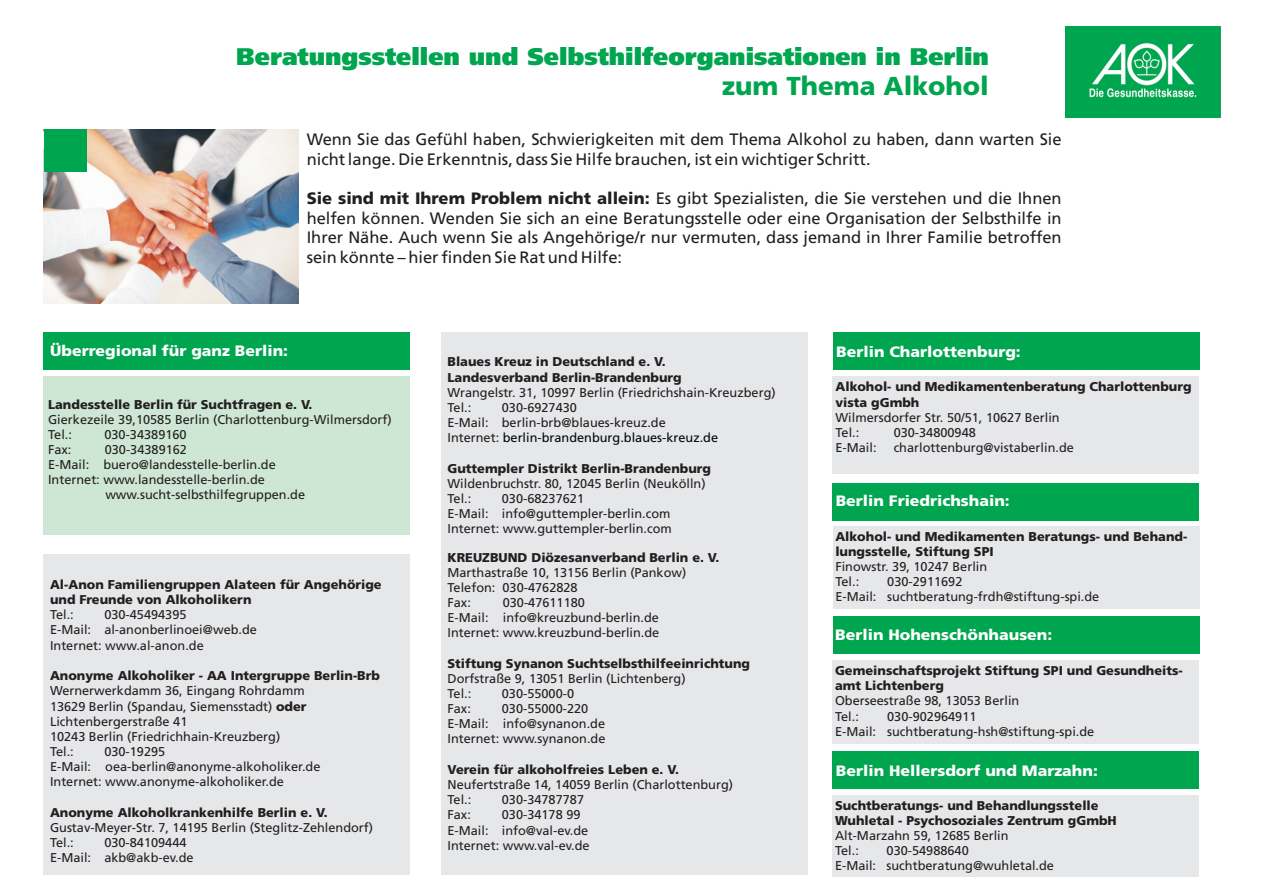
<style>
.page{position:relative;width:1263px;height:893px;background:#fff}
.page>*{position:absolute;margin:0;border:0;box-sizing:border-box;transform-origin:0 0}
.t1{font:700 25.95px "Frutiger 55 Roman";color:#00a54f}
.t2{font:900 24px "Frutiger 95 Ultra Black Ultra";color:#00a54f}
.t3{font:16.5px/19.5px "Frutiger 55 Roman";color:#231f20}
.t4{font:700 15px "Frutiger 55 Roman";color:#fff;scale:1.05 1}
.t5{font:12.75px/15.1px "Frutiger 55 Roman";color:#231f20}
.t6{font:700 12.75px/15.3px "Frutiger 55 Roman";color:#231f20}
.s1{font-weight:700}
.s2{color:#040808}
</style>
<div class="page">
<img style="left:44px;top:129px;width:254px;height:175px">
<img style="left:1065px;top:26px;width:155px;height:91px">
<div style="left:44px;top:129px;width:42px;height:43px;background:#00a54f"></div>
<div style="left:43px;top:555px;width:367px;height:320px;background:#e6e7e9"></div>
<div style="left:43px;top:333px;width:367px;height:37px;background:#00a54f"></div>
<div style="left:441px;top:332px;width:366px;height:543px;background:#e6e7e9"></div>
<div style="left:833px;top:483px;width:366px;height:37px;background:#00a54f"></div>
<div style="left:832px;top:795px;width:367px;height:81px;background:#e6e7e9"></div>
<div style="left:833px;top:617px;width:366px;height:37px;background:#00a54f"></div>
<div style="left:832px;top:660px;width:367px;height:83px;background:#e6e7e9"></div>
<div style="left:833px;top:751px;width:366px;height:38px;background:#00a54f"></div>
<div style="left:833px;top:332px;width:366px;height:38px;background:#00a54f"></div>
<div style="left:833px;top:526px;width:366px;height:83px;background:#e6e7e9"></div>
<div style="left:832px;top:376px;width:367px;height:98px;background:#e6e7e9"></div>
<div style="left:43px;top:376px;width:367px;height:159px;background:#cee7d4"></div>
<h2 class="t2" style="left:236px;top:47px;width:754px">Beratungsstellen und Selbsthilfeorganisationen in Berlin</h2>
<h1 class="t1" style="left:722px;top:75px;width:268px">zum Thema Alkohol</h1>
<p class="t3" style="left:307px;top:131px;width:756px">Wenn Sie das Gefühl haben, Schwierigkeiten mit dem Thema Alkohol zu haben, dann warten Sie nicht lange. Die Erkenntnis, dass Sie Hilfe brauchen, ist ein wichtiger Schritt.</p>
<p class="t3" style="left:307px;top:190px;width:756px;text-align:justify"><span class="s1">Sie sind mit Ihrem Problem nicht allein:</span> Es gibt Spezialisten, die Sie verstehen und die Ihnen helfen können. Wenden Sie sich an eine Beratungsstelle oder eine Organisation der Selbsthilfe in Ihrer Nähe. Auch wenn Sie als Angehörige/r nur vermuten, dass jemand in Ihrer Familie betroffen sein könnte – hier finden Sie Rat und Hilfe:</p>
<p class="t4" style="left:50px;top:345px;width:228px">Überregional für ganz Berlin:</p>
<p class="t6" style="left:48px;top:397px;width:266px">Landesstelle Berlin für Suchtfragen e. V.</p>
<p class="t5" style="left:48px;top:413px;width:345px">Gierkezeile 39,10585 Berlin (Charlottenburg-Wilmersdorf)<br>Tel.:</p>
<p class="t5" style="left:104px;top:428px;width:84px">030-34389160</p>
<p class="t5" style="left:48px;top:443px;width:25px">Fax:</p>
<p class="t5" style="left:105px;top:443px;width:84px">030-34389162</p>
<p class="t5" style="left:48px;top:458px;width:229px">E-Mail: buero@landesstelle-berlin.de</p>
<p class="t5" style="left:48px;top:473px;width:218px">Internet: www.landesstelle-berlin.de</p>
<p class="t5" style="left:105px;top:488px;width:201px">www.sucht-selbsthilfegruppen.de</p>
<p class="t6" style="left:50px;top:578px;width:333px">Al-Anon Familiengruppen Alateen für Angehörige und Freunde von Alkoholikern</p>
<p class="t5" style="left:50px;top:608px;width:25px">Tel.:</p>
<p class="t5" style="left:50px;top:608px;width:208px;text-indent:54px">030-45494395<br>E-Mail: al-anonberlinoei@web.de<br>Internet: www.al-anon.de</p>
<p class="t6" style="left:50px;top:669px;width:331px">Anonyme Alkoholiker - AA Intergruppe Berlin-Brb</p>
<p class="t5" style="left:50px;top:684px;width:258px">Wernerwerkdamm 36, Eingang Rohrdamm<br>13629 Berlin (Spandau, Siemensstadt) <span class="s1">oder<br></span>Lichtenbergerstraße 41<br>10243 Berlin (Friedrichhain-Kreuzberg)<br>Tel.:</p>
<p class="t5" style="left:50px;top:745px;width:272px;text-indent:54px">030-19295<br>E-Mail: oea-berlin@anonyme-alkoholiker.de<br>Internet: www.anonyme-alkoholiker.de</p>
<p class="t6" style="left:50px;top:806px;width:279px">Anonyme Alkoholkrankenhilfe Berlin e. V.</p>
<p class="t5" style="left:50px;top:821px;width:325px">Gustav-Meyer-Str. 7, 14195 Berlin (Steglitz-Zehlendorf)<br>Tel.:</p>
<p class="t5" style="left:50px;top:836px;width:145px;text-indent:54px">030-84109444<br>E-Mail: akb@akb-ev.de</p>
<p class="t4" style="left:836px;top:346px;width:177px">Berlin Charlottenburg:</p>
<p class="t6" style="left:447px;top:355px;width:236px">Blaues Kreuz in Deutschland e. V.<br>Landesverband Berlin-Brandenburg</p>
<p class="t5" style="left:447px;top:386px;width:330px">Wrangelstr. 31, 10997 Berlin (Friedrichshain-Kreuzberg)<br>Tel.:</p>
<p class="t6" style="left:835px;top:380px;width:358px">Alkohol- und Medikamentenberatung Charlottenburg vista gGmbh</p>
<p class="t5" style="left:835px;top:411px;width:226px">Wilmersdorfer Str. 50/51, 10627 Berlin<br>Tel.:</p>
<p class="t5" style="left:447px;top:401px;width:272px;text-indent:54px">030-6927430<br>E-Mail: berlin-brb@blaues-kreuz.de<br>Internet: <span class="s2">berlin-brandenburg.blaues-kreuz.de</span></p>
<p class="t6" style="left:447px;top:462px;width:265px">Guttempler Distrikt Berlin-Brandenburg</p>
<p class="t5" style="left:447px;top:477px;width:260px">Wildenbruchstr. 80, 12045 Berlin (Neukölln)<br>Tel.:</p>
<p class="t5" style="left:894px;top:426px;width:84px">030-34800948</p>
<p class="t5" style="left:835px;top:441px;width:43px">E-Mail:</p>
<p class="t5" style="left:894px;top:441px;width:182px">charlottenburg@vistaberlin.de</p>
<p class="t5" style="left:447px;top:492px;width:226px;text-indent:54px">030-68237621<br>E-Mail: info@guttempler-berlin.com<br>Internet: www.guttempler-berlin.com</p>
<p class="t6" style="left:447px;top:550px;width:273px">KREUZBUND Diözesanverband Berlin e. V.</p>
<p class="t5" style="left:447px;top:566px;width:240px">Marthastraße 10, 13156 Berlin (Pankow)<br>Telefon: 030-4762828<br>Fax:</p>
<p class="t4" style="left:836px;top:494px;width:167px">Berlin Friedrichshain:</p>
<p class="t6" style="left:835px;top:530px;width:353px">Alkohol- und Medikamenten Beratungs- und Behand&shy;lungsstelle, Stiftung SPI</p>
<p class="t5" style="left:835px;top:560px;width:153px">Finowstr. 39, 10247 Berlin<br>Tel.:</p>
<p class="t5" style="left:835px;top:575px;width:266px;text-indent:52px">030-2911692<br>E-Mail: suchtberatung-frdh@stiftung-spi.de</p>
<p class="t5" style="left:447px;top:596px;width:213px;text-indent:55px">030-47611180<br>E-Mail: info@kreuzbund-berlin.de<br>Internet: www.kreuzbund-berlin.de</p>
<p class="t6" style="left:447px;top:657px;width:304px">Stiftung Synanon Suchtselbsthilfeeinrichtung</p>
<p class="t5" style="left:447px;top:672px;width:240px">Dorfstraße 9, 13051 Berlin (Lichtenberg)<br>Tel.:</p>
<p class="t4" style="left:835px;top:629px;width:208px">Berlin Hohenschönhausen:</p>
<p class="t6" style="left:835px;top:664px;width:349px">Gemeinschaftsprojekt Stiftung SPI und Gesundheits&shy;amt Lichtenberg</p>
<p class="t5" style="left:835px;top:694px;width:186px">Oberseestraße 98, 13053 Berlin<br>Tel.:</p>
<p class="t5" style="left:502px;top:687px;width:74px">030-55000-0</p>
<p class="t5" style="left:447px;top:702px;width:159px;text-indent:54px">030-55000-220<br>E-Mail: info@synanon.de<br>Internet: www.synanon.de</p>
<p class="t6" style="left:447px;top:763px;width:233px">Verein für alkoholfreies Leben e. V.</p>
<p class="t5" style="left:447px;top:778px;width:287px">Neufertstraße 14, 14059 Berlin (Charlottenburg)<br>Tel.:</p>
<p class="t5" style="left:447px;top:702px;width:25px">Fax:</p>
<p class="t5" style="left:835px;top:710px;width:261px;text-indent:52px">030-902964911<br>E-Mail: suchtberatung-hsh@stiftung-spi.de</p>
<p class="t4" style="left:836px;top:764px;width:251px">Berlin Hellersdorf und Marzahn:</p>
<p class="t5" style="left:502px;top:793px;width:84px">030-34787787</p>
<p class="t5" style="left:447px;top:808px;width:144px;text-indent:54px">030-34178 99<br>E-Mail: info@val-ev.de<br>Internet: www.val-ev.de</p>
<p class="t6" style="left:835px;top:798px;width:283px">Suchtberatungs- und Behandlungsstelle<br>Wuhletal - Psychosoziales Zentrum gGmbH</p>
<p class="t5" style="left:447px;top:808px;width:25px">Fax:</p>
<p class="t5" style="left:835px;top:829px;width:175px">Alt-Marzahn 59, 12685 Berlin<br>Tel.:</p>
<p class="t5" style="left:835px;top:844px;width:221px;text-indent:52px">030-54988640<br>E-Mail: suchtberatung@wuhletal.de</p>
</div>
